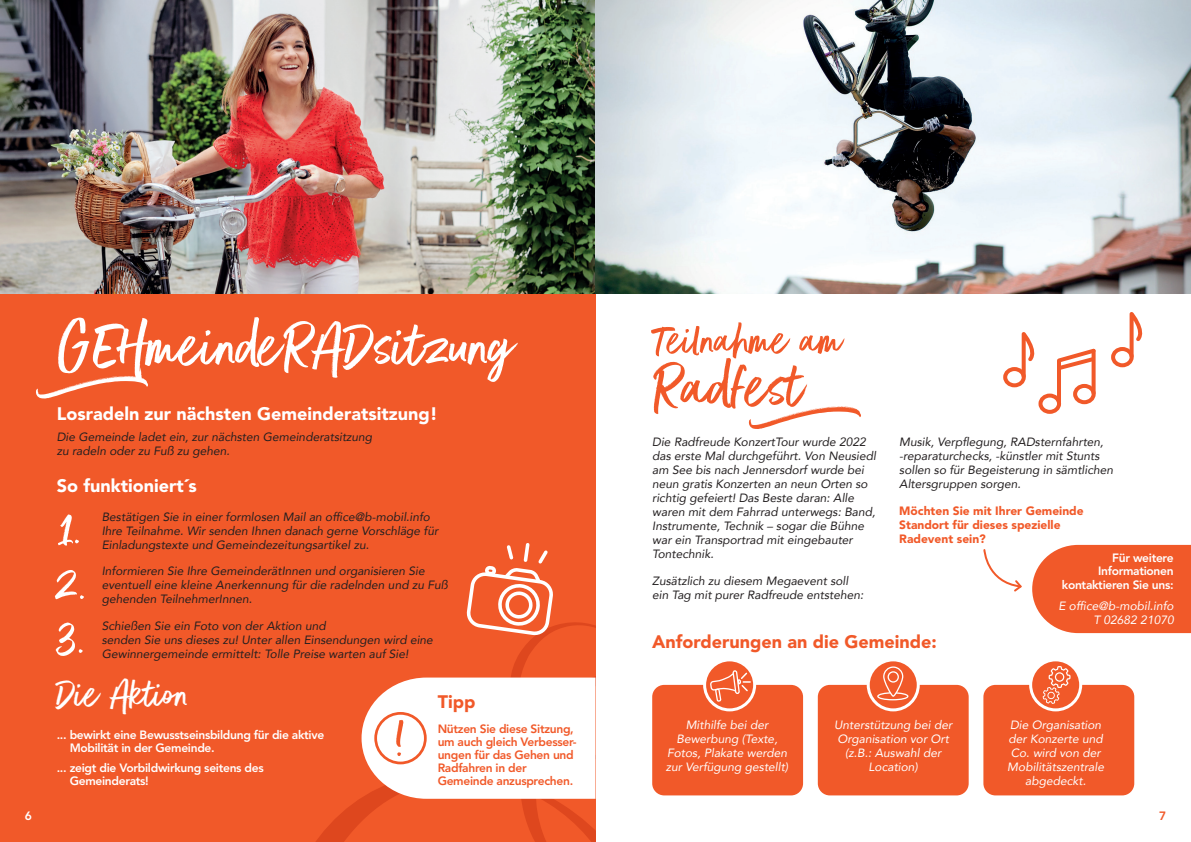
<style>
.page{position:relative;width:1191px;height:842px;background:#fff}
.page>*{position:absolute;margin:0;border:0;box-sizing:border-box;transform-origin:0 0}
.t1{font:76.6px "Better Times Swash";color:#fff}
.t2{font:76.6px "Better Times Swash";color:#f15929}
.t3{font:72px "Better Times";color:#fff}
.t4{font:72px "Better Times";color:#f15929}
.t5{font:57.7px "Better Times";color:#f15929}
.t6{font:54.1px/54.8px "Better Times";color:#fff;text-align:justify}
.t7{font:50px "Better Times";color:#f15929}
.t8{font:45.6px "Better Times";color:#fff}
.t9{font:900 18px "Avenir";color:#fff}
.t10{font:900 18px "Avenir";color:#f15929}
.t11{font:italic 12px/14px "Avenir";color:#231f20}
.t12{font:italic 12px/14px "Avenir";color:#fff;text-align:center}
.t13{font:800 12px/13px "Avenir";letter-spacing:-.025em;color:#fff}
.t14{font:800 12px/13px "Avenir";letter-spacing:-.025em;color:#f15929}
.t15{font:900 12px/14px "Avenir";color:#f15929}
</style>
<div class="page">
<div style="left:0;top:0;width:595px;height:842px;background:#f15929"></div>
<img style="left:0;top:0;width:1191px;height:293px">
<svg style="left:316px;top:543px;width:279px;height:299px"></svg>
<div style="left:374px;top:712px;width:53px;height:52px;border:3px solid #f15929;border-radius:50%"></div>
<svg style="left:983px;top:549px;width:39px;height:43px"></svg>
<svg style="left:1032px;top:545px;width:159px;height:88px;background:#f16437"></svg>
<div style="left:652px;top:685px;width:151px;height:110px;background:#f15929;border-radius:12px"></div>
<div style="left:818px;top:685px;width:150px;height:110px;background:#f15929;border-radius:12px"></div>
<div style="left:983px;top:685px;width:151px;height:110px;background:#f15929;border-radius:12px"></div>
<svg style="left:704px;top:660px;width:50px;height:50px"></svg>
<div style="left:703px;top:658px;width:53px;height:53px;border:3px solid #fff;border-radius:50%"></div>
<svg style="left:868px;top:660px;width:50px;height:50px"></svg>
<div style="left:866px;top:658px;width:53px;height:53px;border:3px solid #fff;border-radius:50%"></div>
<svg style="left:1030px;top:660px;width:50px;height:50px"></svg>
<div style="left:1029px;top:658px;width:53px;height:53px;border:3px solid #fff;border-radius:50%"></div>
<svg style="left:710px;top:669px;width:40px;height:33px"></svg>
<svg style="left:878px;top:693px;width:29px;height:7px"></svg>
<div style="left:877px;top:692px;width:31px;height:8px;border:1px solid #fff;border-radius:50%"></div>
<svg style="left:883px;top:667px;width:19px;height:29px"></svg>
<div style="left:883px;top:666px;width:20px;height:31px;border:1px solid #fff;border-radius:9px"></div>
<div style="left:887px;top:671px;width:12px;height:12px;border:1px solid #fff;border-radius:50%"></div>
<svg style="left:1042px;top:666px;width:28px;height:38px"></svg>
<svg style="left:1019px;top:334px;width:16px;height:46px"></svg>
<div style="left:1003px;top:367px;width:22px;height:20px;border:4px solid #f15929;border-radius:50%"></div>
<svg style="left:1127px;top:314px;width:16px;height:46px"></svg>
<div style="left:1111px;top:347px;width:22px;height:20px;border:4px solid #f15929;border-radius:50%"></div>
<div style="left:1038px;top:394px;width:23px;height:20px;border:4px solid #f15929;border-radius:50%"></div>
<svg style="left:1054px;top:348px;width:42px;height:59px"></svg>
<h2 class="t3" style="left:57px;top:306px;width:459px">GEHmeindeRADsitzung</h2>
<h1 class="t1" style="left:34px;top:356px;width:119px">h</h1>
<h3 class="t9" style="left:57px;top:400px;width:382px">Losradeln zur nächsten Gemeinderatsitzung!</h3>
<p class="t11" style="left:57px;top:430px;width:317px">Die Gemeinde ladet ein, zur nächsten Gemeinderatsitzung zu radeln oder zu Fuß zu gehen.</p>
<h3 class="t9" style="left:57px;top:472px;width:141px">So funktioniert´s</h3>
<h3 class="t6" style="left:56px;top:504px;width:32px">1.<br>2.<br>3.</h3>
<p class="t11" style="left:102px;top:509px;width:338px">Bestätigen Sie in einer formlosen Mail an office@b-mobil.info<br>Ihre Teilnahme. Wir senden Ihnen danach gerne Vorschläge für<br>Einladungstexte und Gemeindezeitungsartikel zu.</p>
<p class="t11" style="left:102px;top:564px;width:347px">Informieren Sie Ihre GemeinderätInnen und organisieren Sie eventuell eine kleine Anerkennung für die radelnden und zu Fuß gehenden TeilnehmerInnen.</p>
<p class="t11" style="left:102px;top:619px;width:333px">Schießen Sie ein Foto von der Aktion und<br>senden Sie uns dieses zu! Unter allen Einsendungen wird eine<br>Gewinnergemeinde ermittelt: Tolle Preise warten auf Sie!</p>
<h3 class="t8" style="left:57px;top:669px;width:134px">Die Aktion</h3>
<p class="t13" style="left:70px;top:729px;width:256px;text-indent:-13px">... bewirkt eine Bewusstseinsbildung für die aktive<br>Mobilität in der Gemeinde.</p>
<p class="t13" style="left:70px;top:762px;width:195px;text-indent:-13px">... zeigt die Vorbildwirkung seitens des<br>Gemeinderats!</p>
<h3 class="t5" style="left:395px;top:708px;width:10px">!</h3>
<h3 class="t10" style="left:438px;top:688px;width:39px">Tipp</h3>
<p class="t14" style="left:438px;top:722px;width:140px">Nützen Sie diese Sitzung, um auch gleich Verbesser&shy;ungen für das Gehen und<br>Radfahren in der<br>Gemeinde anzusprechen.</p>
<h3 class="t7" style="left:652px;top:312px;width:192px">Teilnahme am</h3>
<h2 class="t4" style="left:652px;top:347px;width:153px">Radfest</h2>
<h1 class="t2" style="left:746px;top:386px;width:119px">h</h1>
<p class="t11" style="left:652px;top:435px;width:225px">Die Radfreude KonzertTour wurde 2022 das erste Mal durchgeführt. Von Neusiedl am See bis nach Jennersdorf wurde bei neun gratis Konzerten an neun Orten so richtig gefeiert! Das Beste daran: Alle waren mit dem Fahrrad unterwegs: Band, Instrumente, Technik – sogar die Bühne war ein Transportrad mit eingebauter Tontechnik.</p>
<p class="t11" style="left:652px;top:573px;width:213px">Zusätzlich zu diesem Megaevent soll ein Tag mit purer Radfreude entstehen:</p>
<p class="t11" style="left:899px;top:435px;width:215px">Musik, Verpflegung, RADsternfahrten, -reparaturchecks, -künstler mit Stunts sollen so für Begeisterung in sämtlichen Altersgruppen sorgen.</p>
<p class="t15" style="left:899px;top:504px;width:186px">Möchten Sie mit Ihrer Gemeinde<br>Standort für dieses spezielle<br>Radevent sein?</p>
<p class="t13" style="left:1061px;top:552px;width:113px;line-height:13.5px;text-align:right">Für weitere<br>Informationen kontaktieren Sie uns:</p>
<p class="t12" style="left:1058px;top:599px;width:117px;text-align:right">E office@b-mobil.info<br>T 02682 21070</p>
<h3 class="t10" style="left:652px;top:628px;width:286px">Anforderungen an die Gemeinde:</h3>
<p class="t12" style="left:666px;top:717px;width:124px">Mithilfe bei der<br>Bewerbung (Texte,<br>Fotos, Plakate werden zur Verfügung gestellt)</p>
<p class="t12" style="left:834px;top:717px;width:120px">Unterstützung bei der<br>Organisation vor Ort (z.B.: Auswahl der<br>Location)</p>
<p class="t12" style="left:1007px;top:717px;width:98px">Die Organisation der Konzerte und<br>Co. wird von der<br>Mobilitätszentrale abgedeckt.</p>
<p class="t13" style="left:25px;top:810px;width:9px">6</p>
<p class="t14" style="left:1159px;top:810px;width:9px">7</p>
</div>
